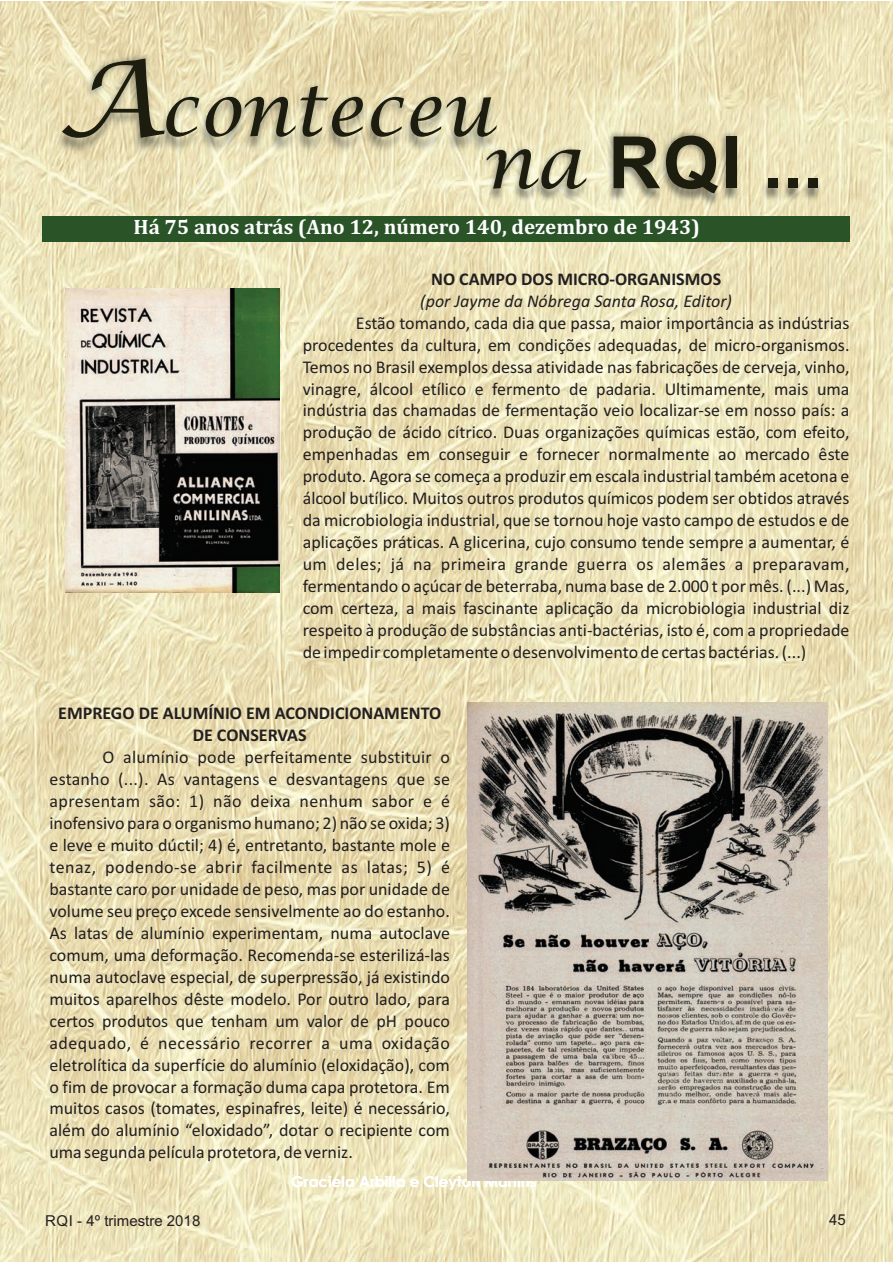
<style>
.page{position:relative;width:893px;height:1263px;background:#fff}
.page>*{position:absolute;margin:0;border:0;box-sizing:border-box;transform-origin:0 0}
.t1{font:italic 72.15px "Lucida Calligraphy";color:#1c1d0e}
.t2{font:700 72.15px "Arial";color:#1c1d0e}
.t3{font:700 21px "Cambria";color:#fff}
.t4{font:18px/21.9px "Calibri";color:#231f20;text-align:justify}
.t5{font:700 18px/21.9px "Calibri";color:#231f20;text-align:center}
.t6{font:italic 18px "Calibri";color:#231f20}
.t7{font:700 15px "Century Gothic";color:#fff}
.t8{font:15px "Arial";color:#231f20}
.s1{font-size:104.55px}
.s2{font-family:"Lucida Calligraphy";font-weight:400;font-style:italic}
</style>
<div class="page">
<img style="left:0;top:1px;width:893px;height:1260px">
<img style="left:477px;top:126px;width:348px;height:86px">
<img style="left:50px;top:45px;width:457px;height:115px">
<div style="left:43px;top:216px;width:807px;height:26px;background:#2a5427"></div>
<img style="left:65px;top:289px;width:214px;height:304px">
<img style="left:467px;top:703px;width:360px;height:477px">
<h1 class="t1" style="left:57px;top:74px;width:437px"><span class="s1">A</span>conteceu</h1>
<h1 class="t2" style="left:484px;top:136px;width:341px"><span class="s2">na</span> RQI ...</h1>
<p class="t3" style="left:134px;top:218px;width:568px">Há 75 anos atrás (Ano 12, número 140, dezembro de 1943)</p>
<p class="t5" style="left:431px;top:269px;width:292px">NO CAMPO DOS MICRO-ORGANISMOS</p>
<p class="t6" style="left:420px;top:293px;width:313px">(por Jayme da Nóbrega Santa Rosa, Editor)</p>
<p class="t4" style="left:303px;top:313px;width:548px;text-indent:53px">Estão tomando, cada dia que passa, maior importância as indústrias procedentes da cultura, em condições adequadas, de micro-organismos.<br>Temos no Brasil exemplos dessa atividade nas fabricações de cerveja, vinho, vinagre, álcool etílico e fermento de padaria. Ultimamente, mais uma indústria das chamadas de fermentação veio localizar-se em nosso país: a produção de ácido cítrico. Duas organizações químicas estão, com efeito, empenhadas em conseguir e fornecer normalmente ao mercado êste produto. Agora se começa a produzir em escala industrial também acetona e álcool butílico. Muitos outros produtos químicos podem ser obtidos através da microbiologia industrial, que se tornou hoje vasto campo de estudos e de aplicações práticas. A glicerina, cujo consumo tende sempre a aumentar, é um deles; já na primeira grande guerra os alemães a preparavam, fermentando o açúcar de beterraba, numa base de 2.000 t por mês. (...) Mas, com certeza, a mais fascinante aplicação da microbiologia industrial diz respeito à produção de substâncias anti-bactérias, isto é, com a propriedade de impedir completamente o desenvolvimento de certas bactérias. (...)</p>
<p class="t5" style="left:58px;top:703px;width:384px">EMPREGO DE ALUMÍNIO EM ACONDICIONAMENTO<br>DE CONSERVAS</p>
<p class="t4" style="left:49px;top:747px;width:402px;text-indent:53px">O alumínio pode perfeitamente substituir o estanho (...). As vantagens e desvantagens que se apresentam são: 1) não deixa nenhum sabor e é inofensivo para o organismo humano; 2) não se oxida; 3) e leve e muito dúctil; 4) é, entretanto, bastante mole e tenaz, podendo-se abrir facilmente as latas; 5) é bastante caro por unidade de peso, mas por unidade de volume seu preço excede sensivelmente ao do estanho.<br>As latas de alumínio experimentam, numa autoclave comum, uma deformação. Recomenda-se esterilizá-las numa autoclave especial, de superpressão, já existindo muitos aparelhos dêste modelo. Por outro lado, para certos produtos que tenham um valor de pH pouco adequado, é necessário recorrer a uma oxidação eletrolítica da superfície do alumínio (eloxidação), com o fim de provocar a formação duma capa protetora. Em muitos casos (tomates, espinafres, leite) é necessário, além do alumínio “eloxidado”, dotar o recipiente com uma segunda película protetora, de verniz.</p>
<p class="t8" style="left:45px;top:1215px;width:157px">RQI - 4º trimestre 2018</p>
<p class="t7" style="left:291px;top:1176px;width:247px">Graciela Arbilla e Cleyton Martins</p>
<p class="t8" style="left:829px;top:1214px;width:18px">45</p>
</div>
